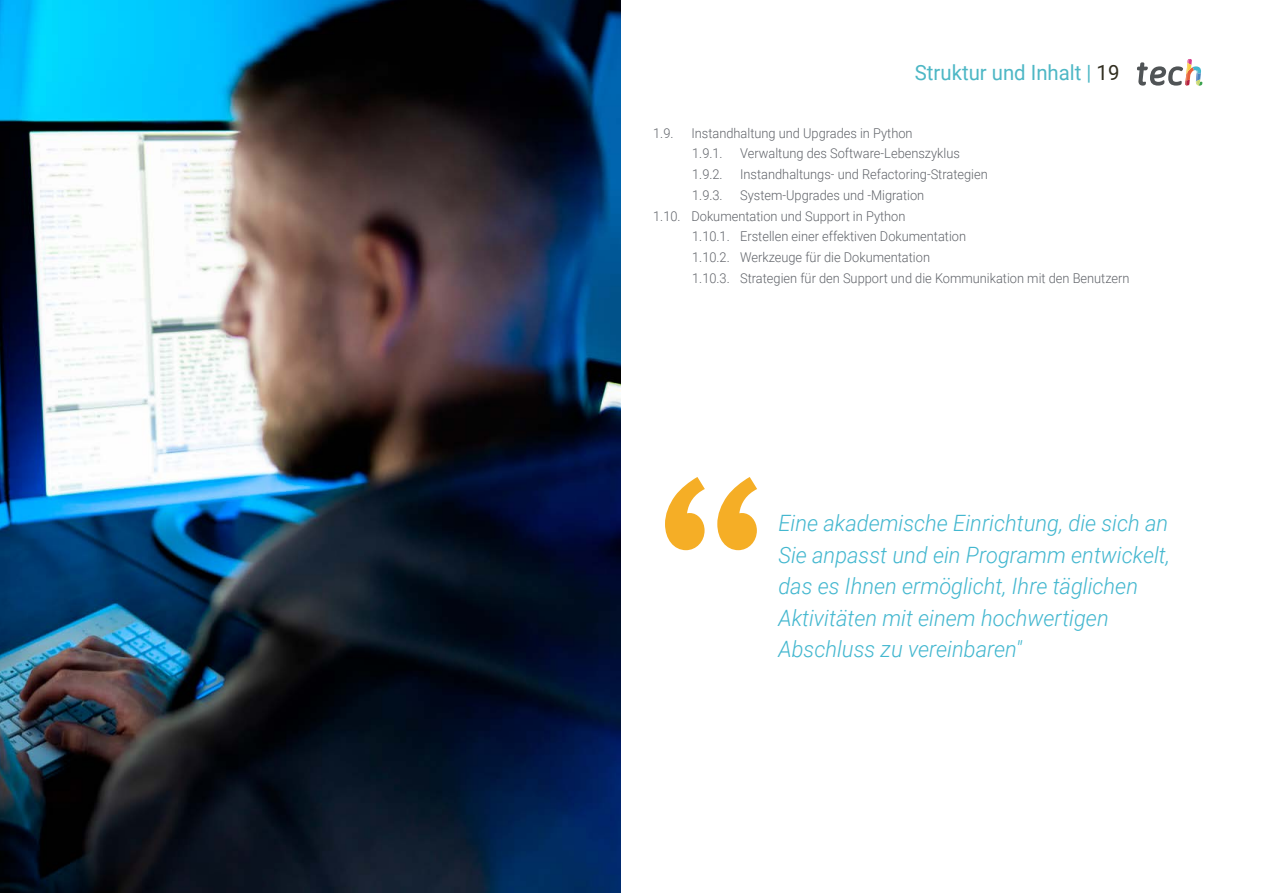
<style>
.page{position:relative;width:1263px;height:893px;background:#fff}
.page>*{position:absolute;margin:0;border:0;box-sizing:border-box;transform-origin:0 0}
.t1{font:italic 300 22.5px/31.5px "Roboto";color:#43b7cf}
.t2{font:21px "Roboto";color:#4db7c5}
.t3{font:300 13.5px/20.7px "Roboto";color:#61646a;scale:.95 1}
.s1{color:#312e20}
</style>
<div class="page">
<img style="left:0;top:0;width:621px;height:893px">
<svg style="left:665px;top:477px;width:92px;height:73px"></svg>
<svg style="left:1137px;top:59px;width:65px;height:27px"></svg>
<h2 class="t2" style="left:915px;top:57px;width:206px">Struktur und Inhalt | <span class="s1">19</span></h2>
<p class="t3" style="left:653px;top:122px;width:23px">1.9.</p>
<p class="t3" style="left:691px;top:122px;width:234px">Instandhaltung und Upgrades in Python<br>1.9.1.</p>
<p class="t3" style="left:740px;top:143px;width:233px">Verwaltung des Software-Lebenszyklus</p>
<p class="t3" style="left:692px;top:164px;width:34px">1.9.2.</p>
<p class="t3" style="left:740px;top:164px;width:262px">Instandhaltungs- und Refactoring-Strategien</p>
<p class="t3" style="left:692px;top:184px;width:34px">1.9.3.</p>
<p class="t3" style="left:653px;top:184px;width:287px;text-indent:87px">System-Upgrades und -Migration<br>1.10. Dokumentation und Support in Python</p>
<p class="t3" style="left:692px;top:226px;width:462px">1.10.1. Erstellen einer effektiven Dokumentation<br>1.10.2. Werkzeuge für die Dokumentation<br>1.10.3. Strategien für den Support und die Kommunikation mit den Benutzern</p>
<h1 class="t1" style="left:778px;top:507px;width:393px">Eine akademische Einrichtung, die sich an Sie anpasst und ein Programm entwickelt, das es Ihnen ermöglicht, Ihre täglichen Aktivitäten mit einem hochwertigen Abschluss zu vereinbaren"</h1>
</div>
